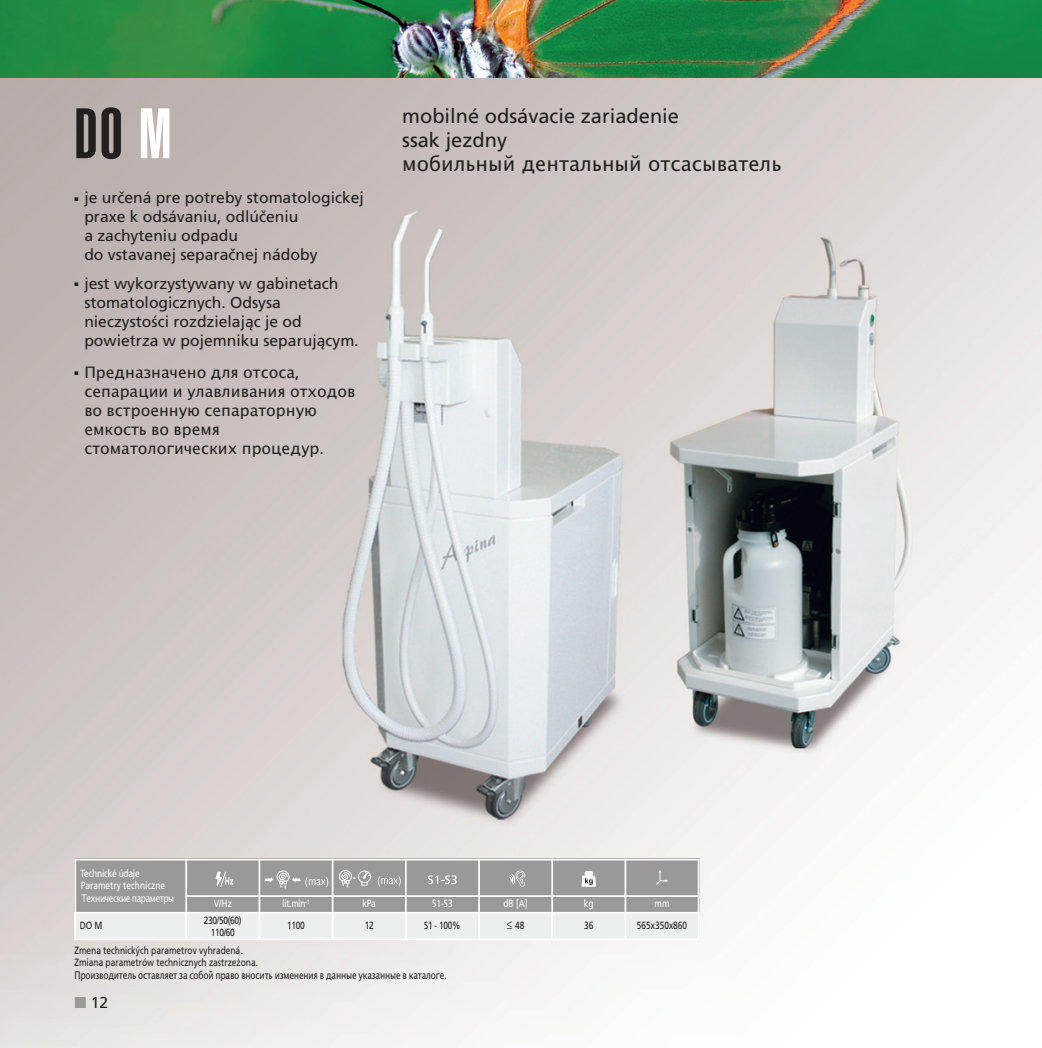
<style>
.page{position:relative;width:1042px;height:1048px;background:#fff}
.page>*{position:absolute;margin:0;border:0;box-sizing:border-box;transform-origin:0 0}
.t1{font:70px "Helvetica Ultra Compressed CS";color:#231f20}
.t2{font:20.12px/24.2px "Frutiger CE";color:#231f20}
.t3{font:20.12px "Lucida Grande";color:#231f20}
.t4{font:15.75px/18.9px "Frutiger CE";color:#231f20}
.t5{font:15.75px/18.9px "Lucida Grande";color:#231f20}
.t6{font:10.5px/12.6px "Frutiger CE";color:#231f20;scale:.8 1}
.t7{font:10.5px "Lucida Grande";letter-spacing:-.025em;color:#231f20;scale:.8 1}
.t8{font:10.5px/12.2px "Frutiger CE";color:#fff;scale:.8 1}
.t9{font:10.5px "Lucida Grande";letter-spacing:-.055em;color:#fff;scale:.8 1}
.t10{font:10.5px/12.6px "Frutiger CE";letter-spacing:-.035em;color:#231f20;text-align:center;scale:.8 1}
.s1{color:#fff}
.s2{font-family:"Frutiger CE"}
.s3{font-size:12.25px}
.s4{color:#9a9898}
</style>
<div class="page">
<img style="left:0;top:77px;width:1041px;height:971px">
<div style="left:74px;top:858px;width:112px;height:54px;background:#9a9898"></div>
<div style="left:186px;top:858px;width:513px;height:38px;background:#9a9898"></div>
<div style="left:186px;top:896px;width:73px;height:16px;background:#9a9898"></div>
<div style="left:259px;top:896px;width:74px;height:16px;background:#9a9898"></div>
<div style="left:333px;top:896px;width:73px;height:16px;background:#9a9898"></div>
<div style="left:406px;top:896px;width:73px;height:16px;background:#9a9898"></div>
<div style="left:479px;top:896px;width:73px;height:16px;background:#9a9898"></div>
<div style="left:552px;top:896px;width:73px;height:16px;background:#9a9898"></div>
<div style="left:625px;top:896px;width:74px;height:16px;background:#9a9898"></div>
<div style="left:74px;top:912px;width:112px;height:28px;background:#edeeee"></div>
<div style="left:186px;top:912px;width:73px;height:28px;background:#edeeee"></div>
<div style="left:259px;top:912px;width:74px;height:28px;background:#edeeee"></div>
<div style="left:333px;top:912px;width:73px;height:28px;background:#edeeee"></div>
<div style="left:406px;top:912px;width:73px;height:28px;background:#edeeee"></div>
<div style="left:479px;top:912px;width:73px;height:28px;background:#edeeee"></div>
<div style="left:552px;top:912px;width:73px;height:28px;background:#edeeee"></div>
<div style="left:625px;top:912px;width:74px;height:28px;background:#edeeee"></div>
<hr style="left:74px;top:858px;width:2px;height:82px;background:#fff">
<hr style="left:185px;top:858px;width:2px;height:82px;background:#fff">
<hr style="left:258px;top:858px;width:2px;height:82px;background:#fff">
<hr style="left:332px;top:858px;width:1px;height:82px;background:#fff">
<hr style="left:405px;top:858px;width:2px;height:82px;background:#fff">
<hr style="left:478px;top:858px;width:2px;height:82px;background:#fff">
<hr style="left:551px;top:858px;width:2px;height:82px;background:#fff">
<hr style="left:624px;top:858px;width:2px;height:82px;background:#fff">
<hr style="left:698px;top:858px;width:1px;height:82px;background:#fff">
<hr style="left:74px;top:858px;width:625px;height:2px;background:#fff">
<hr style="left:185px;top:895px;width:514px;height:2px;background:#fff">
<hr style="left:74px;top:911px;width:625px;height:2px;background:#fff">
<hr style="left:74px;top:938px;width:625px;height:2px;background:#fff">
<svg style="left:216px;top:871px;width:17px;height:16px"></svg>
<svg style="left:264px;top:870px;width:64px;height:18px"></svg>
<svg style="left:656px;top:870px;width:12px;height:14px"></svg>
<svg style="left:581px;top:872px;width:15px;height:14px"></svg>
<svg style="left:509px;top:870px;width:16px;height:16px"></svg>
<svg style="left:428px;top:875px;width:29px;height:9px"></svg>
<img style="left:0;top:0;width:1042px;height:77px">
<div style="left:358px;top:870px;width:13px;height:12px;border:1px solid #fff;border-radius:50%"></div>
<svg style="left:361px;top:871px;width:10px;height:14px"></svg>
<svg style="left:378px;top:876px;width:23px;height:10px"></svg>
<svg style="left:339px;top:870px;width:16px;height:17px"></svg>
<h1 class="t1" style="left:74px;top:108px;width:99px">DO <span class="s1">M</span></h1>
<p class="t2" style="left:402px;top:105px;width:278px">mobilné odsávacie zariadenie ssak jezdny</p>
<p class="t3" style="left:402px;top:153px;width:381px">мобильный дентальный отсасыватель</p>
<p class="t4" style="left:84px;top:190px;width:281px;text-indent:-10px">■ je určená pre potreby stomatologickej praxe k odsávaniu, odlúčeniu<br>a zachyteniu odpadu<br>do vstavanej separačnej nádoby</p>
<p class="t4" style="left:84px;top:275px;width:276px;text-indent:-10px">■ jest wykorzystywany w gabinetach stomatologicznych. Odsysa nieczystości rozdzielając je od powietrza w pojemniku separującym.</p>
<p class="t5" style="left:84px;top:363px;width:272px;text-indent:-10px">■ Предназначено для отсоса<span class="s2">, </span>сепарации и улавливания отходов во встроенную сепараторную емкость во время стоматологических процедур<span class="s2">.</span></p>
<p class="t8" style="left:80px;top:867px;width:107px">Technické údaje<br>Parametry techniczne</p>
<p class="t9" style="left:81px;top:892px;width:118px">Технические параметры</p>
<p class="t8" style="left:214px;top:898px;width:24px">V/Hz</p>
<p class="t8" style="left:282px;top:898px;width:36px">lit.min<sup>-1</sup></p>
<p class="t8" style="left:362px;top:898px;width:18px">kPa</p>
<p class="t8" style="left:432px;top:898px;width:27px">S1-S3</p>
<p class="t8" style="left:503px;top:898px;width:32px">dB [A]</p>
<p class="t8" style="left:584px;top:898px;width:14px">kg</p>
<p class="t8" style="left:654px;top:898px;width:20px">mm</p>
<p class="t6" style="left:80px;top:919px;width:30px">DO M</p>
<p class="t10" style="left:204px;top:914px;width:49px">230/50(60)<br>110/60</p>
<p class="t6" style="left:287px;top:919px;width:24px">1100</p>
<p class="t6" style="left:365px;top:919px;width:13px">12</p>
<p class="t6" style="left:424px;top:919px;width:47px">S1 - 100%</p>
<p class="t6" style="left:507px;top:920px;width:23px"><span class="s3">≤</span> 48</p>
<p class="t6" style="left:584px;top:919px;width:13px">36</p>
<p class="t6" style="left:637px;top:919px;width:64px">565x350x860</p>
<p class="t6" style="left:74px;top:944px;width:231px">Zmena technických parametrov vyhradená.<br>Zmiana parametrów technicznych zastrzeżona.</p>
<p class="t7" style="left:74px;top:969px;width:467px">Производитель оставляет за собой право вносить изменения в данные указанные в каталоге<span class="s2">.</span></p>
<p class="t4" style="left:74px;top:994px;width:35px"><span class="s4">■</span> 12</p>
</div>
